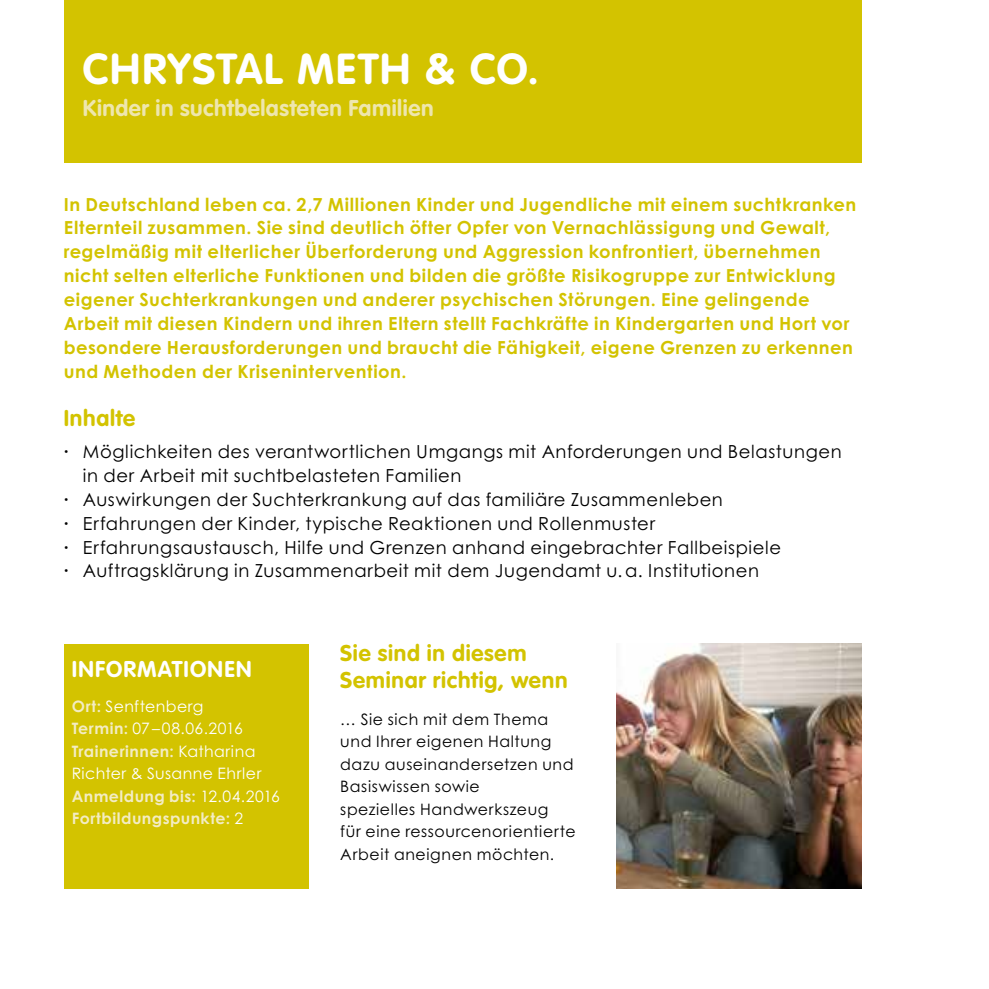
<style>
.page{position:relative;width:989px;height:989px;background:#fff}
.page>*{position:absolute;margin:0;border:0;box-sizing:border-box;transform-origin:0 0}
.t1{font:700 42.75px "VAG Rounded Std";letter-spacing:.035em;color:#fff}
.t2{font:700 22.5px/27px "VAG Rounded Std";letter-spacing:.035em;color:#d3c300}
.t3{font:700 22.5px "VAG Rounded Std";letter-spacing:.025em;color:#eee6ad}
.t4{font:700 22.5px "VAG Rounded Std";letter-spacing:.05em;color:#fff}
.t5{font:700 18px/23.8px "Century Gothic Pro";letter-spacing:.03em;color:#d3c300}
.t6{font:18px "Century Gothic Pro";letter-spacing:.035em;color:#000}
.t7{font:15.75px/22.5px "Century Gothic Pro";letter-spacing:.04em;color:#000}
.t8{font:15.75px/22.5px "Century Gothic Pro";letter-spacing:.025em;color:#fff}
.s1{font-weight:700}
.s2{font-weight:700;color:#f3ecc3}
</style>
<div class="page">
<div style="left:64px;top:644px;width:244px;height:244px;background:#d3c300"></div>
<div style="left:64px;top:0;width:797px;height:163px;background:#d3c300"></div>
<img style="left:617px;top:644px;width:244px;height:244px">
<h1 class="t1" style="left:83px;top:44px;width:457px">CHRYSTAL METH &amp; CO.</h1>
<p class="t3" style="left:83px;top:95px;width:352px">Kinder in suchtbelasteten Familien</p>
<p class="t5" style="left:64px;top:192px;width:794px">In Deutschland leben ca. 2,7 Millionen Kinder und Jugendliche mit einem suchtkranken Elternteil zusammen. Sie sind deutlich öfter Opfer von Vernachlässigung und Gewalt, regelmäßig mit elterlicher Überforderung und Aggression konfrontiert, übernehmen nicht selten elterliche Funktionen und bilden die größte Risikogruppe zur Entwicklung eigener Suchterkrankungen und anderer psychischen Störungen. Eine gelingende Arbeit mit diesen Kindern und ihren Eltern stellt Fachkräfte in Kindergarten und Hort vor besondere Herausforderungen und braucht die Fähigkeit, eigene Grenzen zu erkennen und Methoden der Krisenintervention.</p>
<p class="t2" style="left:64px;top:405px;width:73px">Inhalte</p>
<p class="t6" style="left:64px;top:440px;width:779px"><span class="s1">·</span> Möglichkeiten des verantwortlichen Umgangs mit Anforderungen und Belastungen</p>
<p class="t6" style="left:83px;top:464px;width:380px">in der Arbeit mit suchtbelasteten Familien</p>
<p class="t6" style="left:64px;top:488px;width:660px"><span class="s1">·</span> Auswirkungen der Suchterkrankung auf das familiäre Zusammenleben</p>
<p class="t6" style="left:64px;top:512px;width:593px"><span class="s1">·</span> Erfahrungen der Kinder, typische Reaktionen und Rollenmuster</p>
<p class="t6" style="left:64px;top:536px;width:719px"><span class="s1">·</span> Erfahrungsaustausch, Hilfe und Grenzen anhand eingebrachter Fallbeispiele</p>
<p class="t6" style="left:64px;top:560px;width:696px"><span class="s1">·</span> Auftragsklärung in Zusammenarbeit mit dem Jugendamt u.a. Institutionen</p>
<p class="t4" style="left:72px;top:656px;width:181px">INFORMATIONEN</p>
<p class="t8" style="left:72px;top:694px;width:210px"><span class="s2">Ort:</span> Senftenberg<br><span class="s2">Termin:</span> 07–08.06.2016<br><span class="s2">Trainerinnen:</span> Katharina<br>Richter &amp; Susanne Ehrler<br><span class="s2">Anmeldung bis:</span> 12.04.2016<br><span class="s2">Fortbildungspunkte:</span> 2</p>
<p class="t2" style="left:340px;top:640px;width:229px">Sie sind in diesem<br>Seminar richtig, wenn</p>
<p class="t7" style="left:340px;top:707px;width:237px">… Sie sich mit dem Thema und Ihrer eigenen Haltung dazu auseinandersetzen und<br>Basiswissen sowie<br>spezielles Handwerkszeug<br>für eine ressourcenorientierte<br>Arbeit aneignen möchten.</p>
</div>
